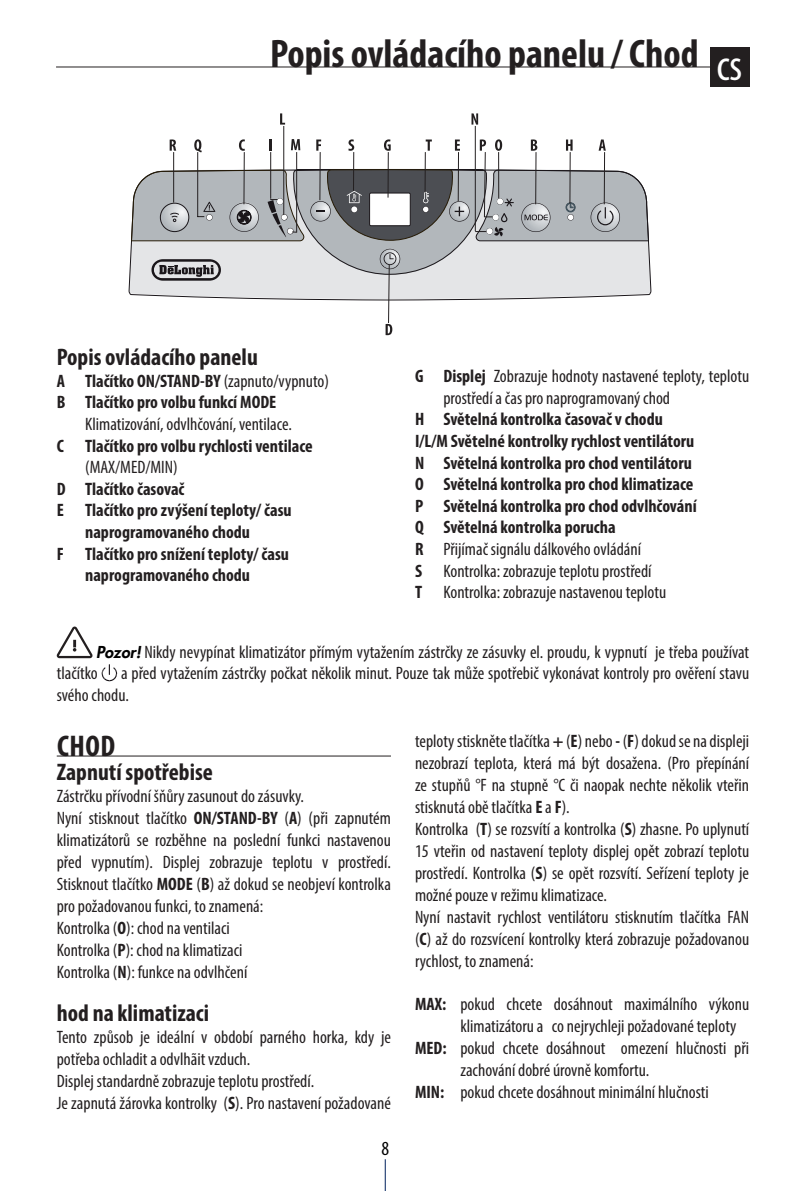
<style>
.page{position:relative;width:806px;height:1191px;background:#fff}
.page>*{position:absolute;margin:0;border:0;box-sizing:border-box;transform-origin:0 0}
.t1{font:condensed 44px "Myriad Pro";color:#fff}
.t2{font:700 condensed 40px "Myriad Pro";color:#231f20}
.t3{font:700 condensed 30px "Myriad Pro";color:#231f20}
.t4{font:700 condensed 24px "Myriad Pro";color:#231f20}
.t5{font:condensed 20px "Myriad Pro";color:#000}
.t6{font:condensed 18px/22px "Myriad Pro";color:#231f20}
.t7{font:700 condensed 18px/21.6px "Myriad Pro";color:#231f20}
.s1{font-weight:400}
.s2{font-weight:700}
.s3{font-family:"Futura CE";font-weight:800;font-style:italic;font-stretch:normal;font-size:16px;color:#000}
</style>
<div class="page">
<hr style="left:384px;top:1159px;width:1px;height:32px;background:#00215d">
<hr style="left:56px;top:66px;width:658px;height:1px;background:#231f20">
<div style="left:709px;top:47px;width:40px;height:40px;background:#231f20"></div>
<hr style="left:283px;top:126px;width:1px;height:89px;background:#231f20">
<hr style="left:474px;top:126px;width:1px;height:105px;background:#231f20">
<svg style="left:280px;top:113px;width:5px;height:12px"></svg>
<svg style="left:471px;top:113px;width:7px;height:12px"></svg>
<svg style="left:131px;top:139px;width:517px;height:196px"></svg>
<hr style="left:57px;top:755px;width:334px;height:1px;background:#231f20">
<svg style="left:57px;top:626px;width:35px;height:32px"></svg>
<svg style="left:102px;top:664px;width:15px;height:17px"></svg>
<p class="t2" style="left:270px;top:28px;width:430px">Popis ovládacího panelu / Chod</p>
<p class="t1" style="left:716px;top:39px;width:28px">cs</p>
<p class="t4" style="left:57px;top:342px;width:202px">Popis ovládacího panelu</p>
<p class="t7" style="left:57px;top:369px;width:273px">A Tlačítko ON/STAND-BY <span class="s1">(zapnuto/vypnuto)</span></p>
<p class="t7" style="left:57px;top:391px;width:221px">B Tlačítko pro volbu funkcí MODE</p>
<p class="t6" style="left:85px;top:413px;width:208px">Klimatizování, odvlhčování, ventilace.</p>
<p class="t7" style="left:57px;top:434px;width:257px">C Tlačítko pro volbu rychlosti ventilace</p>
<p class="t6" style="left:85px;top:456px;width:94px">(MAX/MED/MIN)</p>
<p class="t7" style="left:57px;top:477px;width:129px">D Tlačítko časovač</p>
<p class="t7" style="left:85px;top:499px;width:208px;text-indent:-28px">E Tlačítko pro zvýšení teploty/ času naprogramovaného chodu</p>
<p class="t7" style="left:57px;top:542px;width:234px;text-align:center">F Tlačítko pro snížení teploty/ času naprogramovaného chodu</p>
<p class="t6" style="left:443px;top:365px;width:307px;text-indent:-28px"><span class="s2">G Displej</span> Zobrazuje hodnoty nastavené teploty, teplotu prostředí a čas pro naprogramovaný chod</p>
<p class="t7" style="left:415px;top:408px;width:249px">H Světelná kontrolka časovač v chodu</p>
<p class="t7" style="left:415px;top:430px;width:280px">I/L/M Světelné kontrolky rychlost ventilátoru</p>
<p class="t7" style="left:415px;top:451px;width:278px">N Světelná kontrolka pro chod ventilátoru</p>
<p class="t7" style="left:415px;top:473px;width:280px">O Světelná kontrolka pro chod klimatizace</p>
<p class="t7" style="left:415px;top:494px;width:283px">P Světelná kontrolka pro chod odvlhčování</p>
<p class="t7" style="left:415px;top:516px;width:202px">Q Světelná kontrolka porucha</p>
<p class="t6" style="left:415px;top:538px;width:227px"><span class="s2">R</span> Přijímač signálu dálkového ovládání</p>
<p class="t6" style="left:415px;top:559px;width:238px"><span class="s2">S</span> Kontrolka: zobrazuje teplotu prostředí</p>
<p class="t6" style="left:415px;top:581px;width:252px"><span class="s2">T</span> Kontrolka: zobrazuje nastavenou teplotu</p>
<p class="t6" style="left:57px;top:640px;width:693px;text-indent:39px"><span class="s3">Pozor!</span> Nikdy nevypínat klimatizátor přímým vytažením zástrčky ze zásuvky el. proudu, k vypnutí je třeba používat tlačítko</p>
<p class="t6" style="left:57px;top:662px;width:693px;text-indent:64px">a před vytažením zástrčky počkat několik minut. Pouze tak může spotřebič vykonávat kontroly pro ověření stavu svého chodu.</p>
<p class="t3" style="left:57px;top:727px;width:60px">CHOD</p>
<p class="t4" style="left:57px;top:756px;width:157px">Zapnutí spotřebise</p>
<p class="t6" style="left:57px;top:784px;width:249px">Zástrčku přívodní šňůry zasunout do zásuvky.</p>
<p class="t6" style="left:57px;top:806px;width:335px;text-align:justify">Nyní stisknout tlačítko <span class="s2">ON/STAND-BY</span> (<span class="s2">A</span>) (při zapnutém klimatizátorů se rozběhne na poslední funkci nastavenou před vypnutím). Displej zobrazuje teplotu v prostředí.<br>Stisknout tlačítko <span class="s2">MODE</span> (<span class="s2">B</span>) až dokud se neobjeví kontrolka pro požadovanou funkci, to znamená:</p>
<p class="t6" style="left:57px;top:916px;width:174px">Kontrolka (<span class="s2">O</span>): chod na ventilaci</p>
<p class="t6" style="left:57px;top:938px;width:187px">Kontrolka (<span class="s2">P</span>): chod na klimatizaci</p>
<p class="t6" style="left:57px;top:960px;width:192px">Kontrolka (<span class="s2">N</span>): funkce na odvlhčení</p>
<p class="t4" style="left:57px;top:998px;width:154px">hod na klimatizaci</p>
<p class="t6" style="left:57px;top:1026px;width:335px">Tento způsob je ideální v období parného horka, kdy je potřeba ochladit a odvlhãit vzduch.</p>
<p class="t6" style="left:57px;top:1070px;width:259px">Displej standardně zobrazuje teplotu prostředí.</p>
<p class="t6" style="left:57px;top:1092px;width:335px">Je zapnutá žárovka kontrolky (<span class="s2">S</span>). Pro nastavení požadované</p>
<p class="t5" style="left:381px;top:1136px;width:9px">8</p>
<p class="t6" style="left:415px;top:729px;width:335px;text-align:justify">teploty stiskněte tlačítka <span class="s2">+</span> (<span class="s2">E</span>) nebo <span class="s2">-</span> (<span class="s2">F</span>) dokud se na displeji nezobrazí teplota, která má být dosažena. (Pro přepínání ze stupňů °F na stupně °C či naopak nechte několik vteřin stisknutá obě tlačítka <span class="s2">E</span> a <span class="s2">F</span>).</p>
<p class="t6" style="left:415px;top:817px;width:335px;text-align:justify">Kontrolka (<span class="s2">T</span>) se rozsvítí a kontrolka (<span class="s2">S</span>) zhasne. Po uplynutí 15 vteřin od nastavení teploty displej opět zobrazí teplotu prostředí. Kontrolka (<span class="s2">S</span>) se opět rozsvítí. Seřízení teploty je možné pouze v režimu klimatizace.</p>
<p class="t6" style="left:415px;top:905px;width:335px;text-align:justify">Nyní nastavit rychlost ventilátoru stisknutím tlačítka FAN (<span class="s2">C</span>) až do rozsvícení kontrolky která zobrazuje požadovanou rychlost, to znamená:</p>
<p class="t6" style="left:460px;top:993px;width:290px;text-indent:-45px"><span class="s2">MAX:</span> pokud chcete dosáhnout maximálního výkonu klimatizátoru a co nejrychleji požadované teploty</p>
<p class="t6" style="left:460px;top:1037px;width:290px;text-indent:-45px"><span class="s2">MED:</span> pokud chcete dosáhnout omezení hlučnosti při zachování dobré úrovně komfortu.</p>
<p class="t6" style="left:415px;top:1081px;width:295px"><span class="s2">MIN:</span> pokud chcete dosáhnout minimální hlučnosti</p>
</div>
